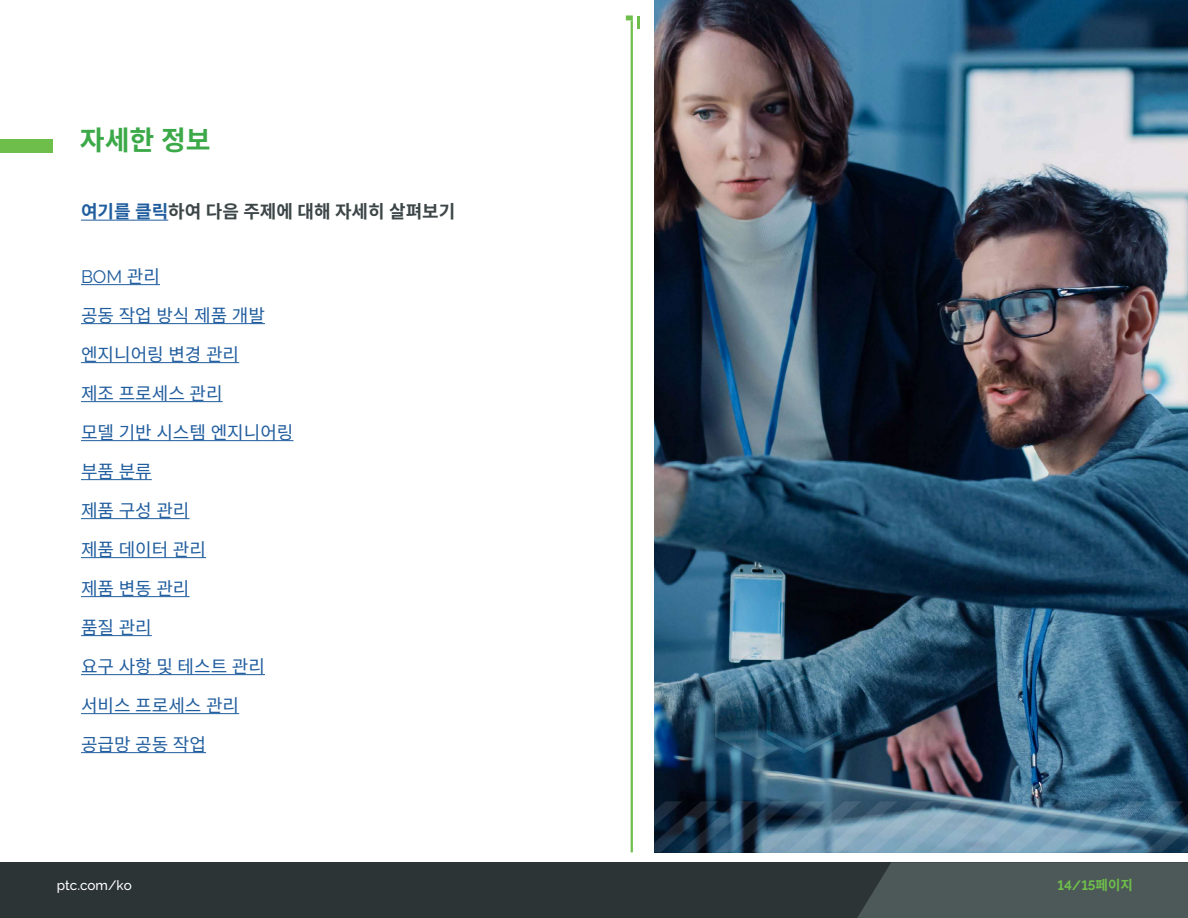
<style>
.page{position:relative;width:1188px;height:918px;background:#fff}
.page>*{position:absolute;margin:0;border:0;box-sizing:border-box;transform-origin:0 0}
.t1{font:700 27px "Noto Sans CJ Kkr";color:#3ba948}
.t2{font:18px/39px "Noto Sans CJ Kkr";color:#205d9e}
.t3{font:700 18px "Noto Sans CJ Kkr";color:#3d4647}
.t4{font:18px "PTC Raleway";color:#205d9e}
.t5{font:500 13.5px "PTC Raleway";color:#fff}
.t6{font:700 13.5px "PTC Raleway";color:#6ebe4b}
.s1{color:#205d9e}
.s2{font-family:"Noto Sans CJ Kkr"}
</style>
<div class="page">
<div style="left:0;top:139px;width:53px;height:14px;background:#6ebe4b"></div>
<img style="left:625px;top:15px;width:563px;height:837px">
<hr style="left:81px;top:220px;width:87px;height:1px;background:#205d9e">
<hr style="left:81px;top:284px;width:79px;height:1px;background:#205d9e">
<hr style="left:81px;top:323px;width:184px;height:1px;background:#205d9e">
<hr style="left:81px;top:362px;width:158px;height:1px;background:#205d9e">
<hr style="left:81px;top:401px;width:142px;height:1px;background:#205d9e">
<hr style="left:81px;top:440px;width:212px;height:1px;background:#205d9e">
<hr style="left:81px;top:479px;width:71px;height:1px;background:#205d9e">
<hr style="left:81px;top:518px;width:109px;height:1px;background:#205d9e">
<hr style="left:81px;top:557px;width:125px;height:1px;background:#205d9e">
<hr style="left:81px;top:596px;width:109px;height:1px;background:#205d9e">
<hr style="left:81px;top:635px;width:71px;height:1px;background:#205d9e">
<hr style="left:81px;top:674px;width:184px;height:1px;background:#205d9e">
<hr style="left:81px;top:713px;width:158px;height:1px;background:#205d9e">
<hr style="left:81px;top:752px;width:125px;height:1px;background:#205d9e">
<div style="left:0;top:862px;width:1188px;height:56px;background:#2c3435"></div>
<div style="left:857px;top:862px;width:331px;height:56px;background:#4d5859"></div>
<h1 class="t1" style="left:80px;top:125px;width:132px">자세한 정보</h1>
<p class="t3" style="left:81px;top:202px;width:376px"><span class="s1">여기를 클릭</span>하여 다음 주제에 대해 자세히 살펴보기</p>
<p class="t4" style="left:81px;top:266px;width:81px">BOM <span class="s2">관리</span></p>
<p class="t2" style="left:81px;top:296px;width:214px">공동 작업 방식 제품 개발 엔지니어링 변경 관리<br>제조 프로세스 관리<br>모델 기반 시스템 엔지니어링 부품 분류<br>제품 구성 관리<br>제품 데이터 관리<br>제품 변동 관리<br>품질 관리<br>요구 사항 및 테스트 관리 서비스 프로세스 관리<br>공급망 공동 작업</p>
<p class="t5" style="left:57px;top:878px;width:77px">ptc.com/ko</p>
<p class="t6" style="left:1057px;top:878px;width:77px">14/15<span class="s2">페이지</span></p>
</div>
